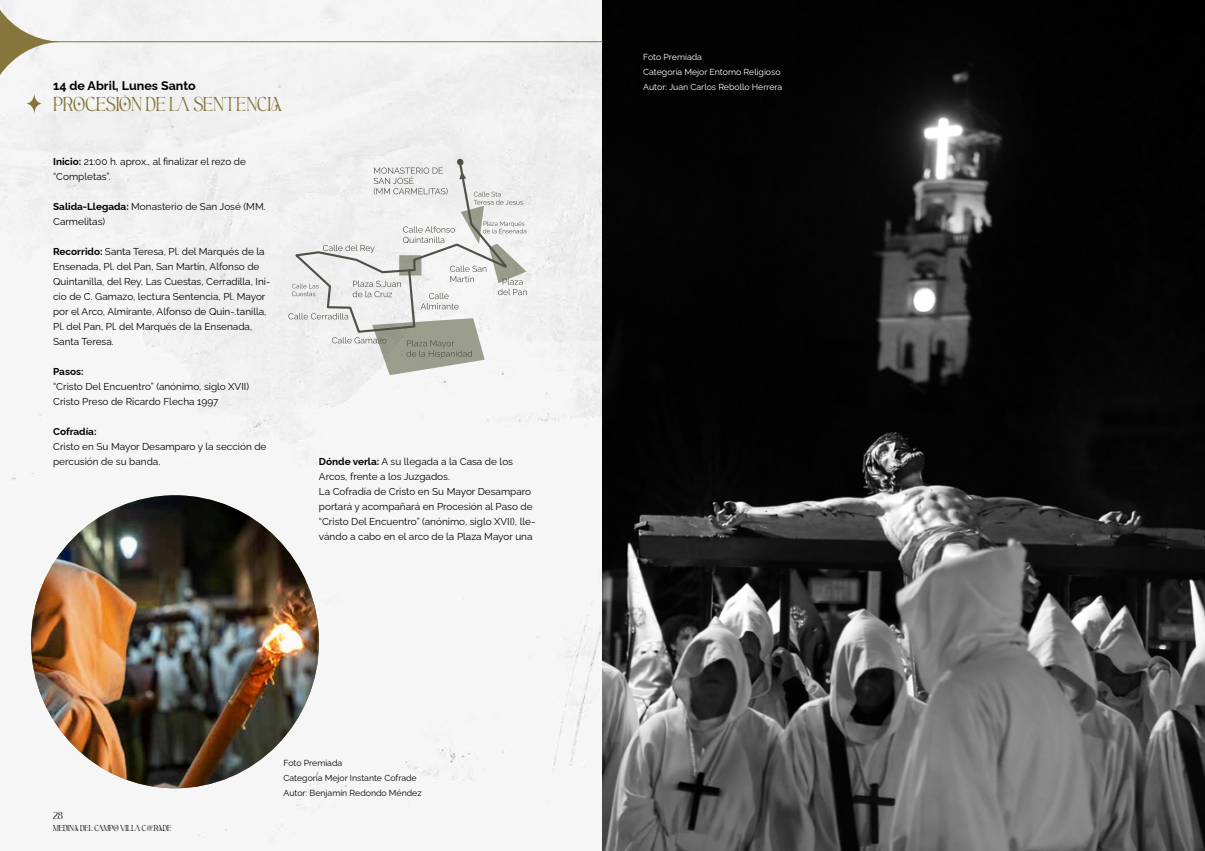
<style>
.page{position:relative;width:1205px;height:851px;background:#fff}
.page>*{position:absolute;margin:0;border:0;box-sizing:border-box;transform-origin:0 0}
.t1{font:17.5px "Aesthetic";letter-spacing:-.015em;color:#86763d}
.t2{font:700 12.5px "Raleway";color:#000}
.t3{font:10px/15px "Raleway";color:#000}
.t4{font:700 10px "Raleway";color:#000}
.t5{font:8.75px/15px "Raleway";color:#fff}
.t6{font:8.75px/15px "Raleway";color:#000}
.t7{font:8.75px "Aesthetic";color:#000}
.t8{font:7.5px "Aesthetic";color:#000}
.s1{font-weight:700}
</style>
<div class="page">
<div style="left:0;top:0;width:602px;height:846px;background:#f6f6f6"></div>
<img style="left:602px;top:0;width:603px;height:850px">
<svg style="left:288px;top:158px;width:239px;height:217px"></svg>
<svg style="left:0;top:0;width:64px;height:154px"></svg>
<img style="left:31px;top:495px;width:288px;height:293px">
<hr style="left:19px;top:41px;width:583px;height:1px;background:#86763d">
<p class="t2" style="left:53px;top:76px;width:144px">14 de Abril, Lunes Santo</p>
<h1 class="t1" style="left:53px;top:95px;width:230px">PROCESIÓN DE LA SENTENCIA</h1>
<p class="t3" style="left:53px;top:153px;width:194px"><span class="s1">Inicio:</span> 21:00 h. aprox., al finalizar el rezo de “Completas”.</p>
<p class="t3" style="left:53px;top:198px;width:214px"><span class="s1">Salida-Llegada:</span> Monasterio de San José (MM.<br>Carmelitas)</p>
<p class="t3" style="left:53px;top:243px;width:219px"><span class="s1">Recorrido:</span> Santa Teresa, Pl. del Marqués de la Ensenada, Pl. del Pan, San Martín, Alfonso de Quintanilla, del Rey, Las Cuestas, Cerradilla, Ini&shy;cio de C. Gamazo, lectura Sentencia, Pl. Mayor por el Arco, Almirante, Alfonso de Quin-.tanilla, Pl. del Pan, Pl. del Marqués de la Ensenada, Santa Teresa.</p>
<p class="t4" style="left:53px;top:363px;width:32px">Pasos:</p>
<p class="t3" style="left:53px;top:378px;width:197px">“Cristo Del Encuentro” (anónimo, siglo XVII)<br>Cristo Preso de Ricardo Flecha 1997</p>
<p class="t4" style="left:53px;top:423px;width:45px">Cofradía:</p>
<p class="t3" style="left:53px;top:438px;width:215px">Cristo en Su Mayor Desamparo y la sección de percusión de su banda.</p>
<p class="t3" style="left:319px;top:453px;width:218px"><span class="s1">Dónde verla:</span> A su llegada a la Casa de los Arcos, frente a los Juzgados.<br>La Cofradía de Cristo en Su Mayor Desamparo portará y acompañará en Procesión al Paso de “Cristo Del Encuentro” (anónimo, siglo XVII), lle&shy;vándo a cabo en el arco de la Plaza Mayor una</p>
<p class="t7" style="left:53px;top:810px;width:11px">28</p>
<p class="t8" style="left:53px;top:824px;width:120px">MEDINA DEL CAMPO VILLA COFRADE</p>
<p class="t6" style="left:283px;top:753px;width:140px">Foto Premiada<br>Categoría Mejor Instante Cofrade<br>Autor: Benjamín Redondo Méndez</p>
<p class="t5" style="left:643px;top:48px;width:141px">Foto Premiada<br>Categoría Mejor Entorno Religioso<br>Autor: Juan Carlos Rebollo Herrera</p>
</div>
